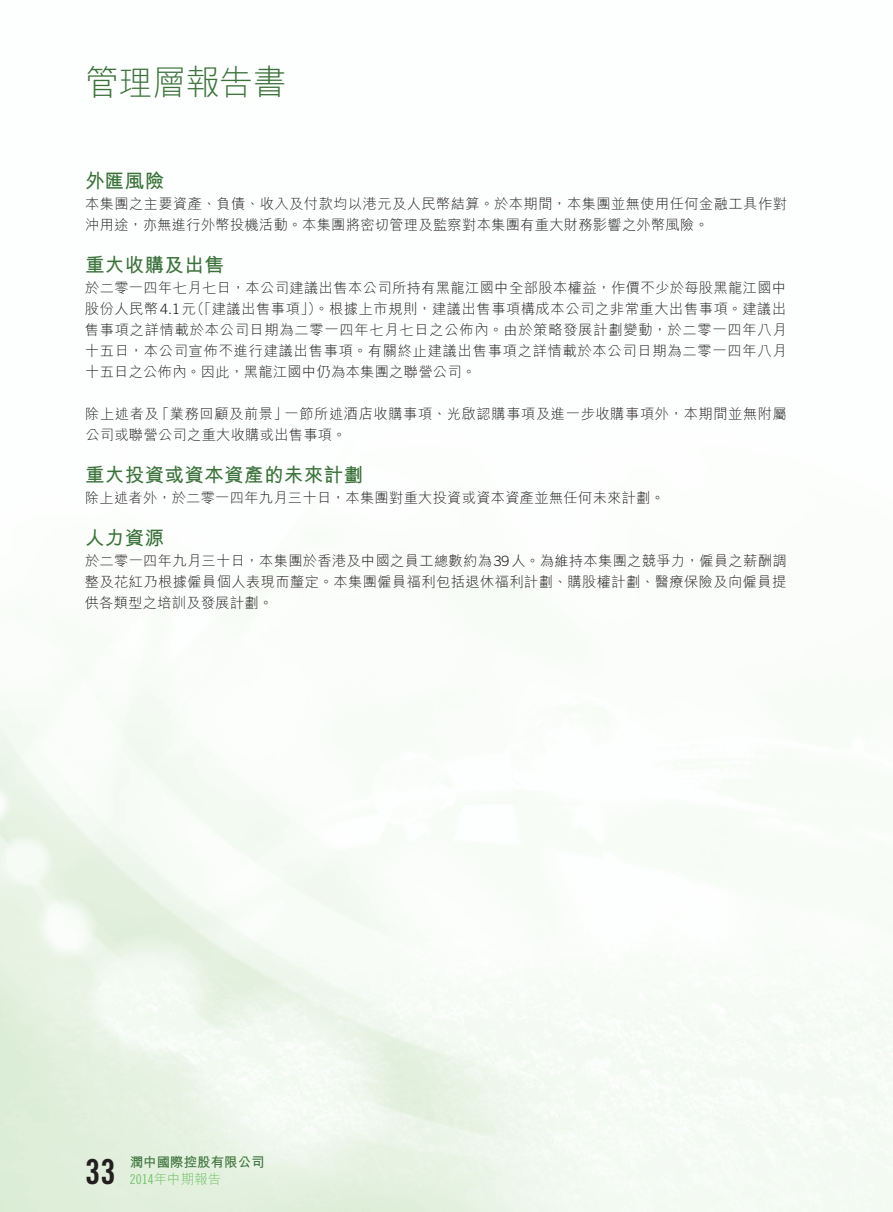
<style>
.page{position:relative;width:893px;height:1212px;background:#fff}
.page>*{position:absolute;margin:0;border:0;box-sizing:border-box;transform-origin:0 0}
.t1{font:300 34.5px "M Hei HK";letter-spacing:-.03em;color:#3b723a}
.t2{font:34.5px "Trade Gothic LT Std Bd Cn 20";color:#231f20}
.t3{font:700 19.5px "M Hei HK";letter-spacing:.02em;color:#3b723a}
.t4{font:300 14.25px/21px "M Hei HK";letter-spacing:.03em;color:#231f20}
.t5{font:300 14.25px/21px "M Hei HK";letter-spacing:.05em;color:#231f20}
.t6{font:700 13.5px "M Hei HK";color:#3b723a}
.t7{font:300 13.5px "M Hei HK";color:#71c167}
.s1{font-family:"Trade Gothic LT Std"}
.s2{font-family:"Trade Gothic LT Std Cn 18";font-weight:400}
</style>
<div class="page">
<h1 class="t1" style="left:85px;top:64px;width:203px">管理層報告書</h1>
<h2 class="t3" style="left:85px;top:166px;width:81px">外匯風險</h2>
<p class="t4" style="left:85px;top:193px;width:703px">本集團之主要資產、負債、收入及付款均以港元及人民幣結算。於本期間，本集團並無使用任何金融工具作對沖用途，亦無進行外幣投機活動。本集團將密切管理及監察對本集團有重大財務影響之外幣風險。</p>
<h2 class="t3" style="left:85px;top:250px;width:140px">重大收購及出售</h2>
<p class="t4" style="left:85px;top:277px;width:703px;text-align:right">於二零一四年七月七日，本公司建議出售本公司所持有黑龍江國中全部股本權益，作價不少於每股黑龍江國中（「建議出售事項」）。根據上市規則，建議出售事項構成本公司之非常重大出售事項。建議出</p>
<p class="t5" style="left:85px;top:298px;width:703px">股份人民幣<span class="s1">4.1</span>元<br>售事項之詳情載於本公司日期為二零一四年七月七日之公佈內。由於策略發展計劃變動，於二零一四年八月十五日，本公司宣佈不進行建議出售事項。有關終止建議出售事項之詳情載於本公司日期為二零一四年八月十五日之公佈內。因此，黑龍江國中仍為本集團之聯營公司。</p>
<p class="t4" style="left:284px;top:403px;width:504px">一節所述酒店收購事項、光啟認購事項及進一步收購事項外，本期間並無附屬</p>
<p class="t4" style="left:85px;top:403px;width:263px">除上述者及<br>公司或聯營公司之重大收購或出售事項。</p>
<h2 class="t3" style="left:85px;top:460px;width:280px">重大投資或資本資產的未來計劃</h2>
<p class="t4" style="left:85px;top:487px;width:581px">除上述者外，於二零一四年九月三十日，本集團對重大投資或資本資產並無任何未來計劃。</p>
<h2 class="t3" style="left:85px;top:523px;width:81px">人力資源</h2>
<p class="t4" style="left:85px;top:550px;width:703px;text-align:justify">於二零一四年九月三十日，本集團於香港及中國之員工總數約為<span class="s1">39</span>人。為維持本集團之競爭力，僱員之薪酬調整及花紅乃根據僱員個人表現而釐定。本集團僱員福利包括退休福利計劃、購股權計劃、醫療保險及向僱員提供各類型之培訓及發展計劃。</p>
<p class="t4" style="left:155px;top:403px;width:134px">「業務回顧及前景」</p>
<h1 class="t2" style="left:85px;top:1151px;width:32px">33</h1>
<p class="t6" style="left:130px;top:1153px;width:136px">潤中國際控股有限公司</p>
<p class="t7" style="left:130px;top:1172px;width:93px"><span class="s2">2014</span>年中期報告</p>
</div>
